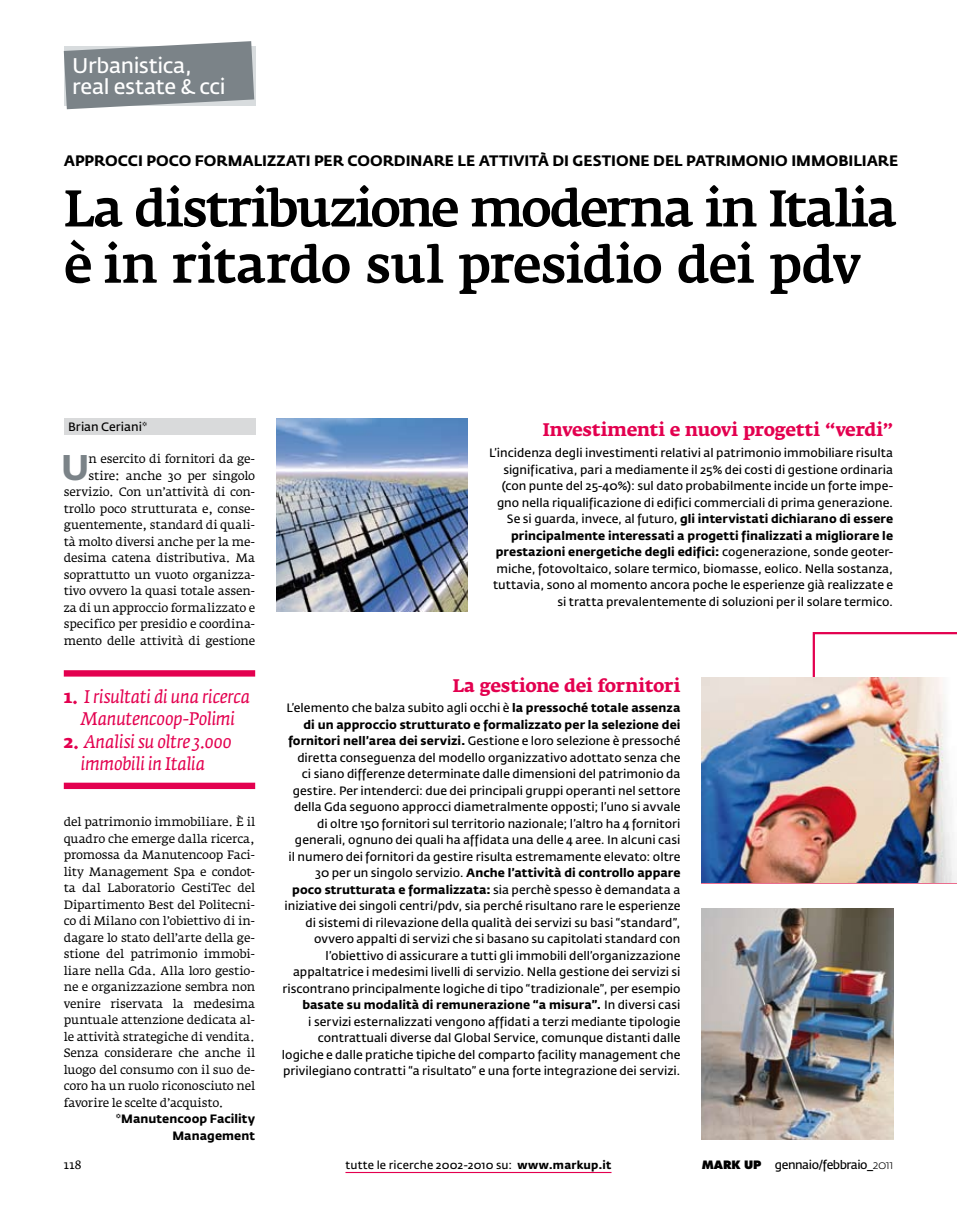
<style>
.page{position:relative;width:957px;height:1212px;background:#fff}
.page>*{position:absolute;margin:0;border:0;box-sizing:border-box;transform-origin:0 0}
.t1{font:500 51px/56.2px "Fedra Serif A Std";letter-spacing:-.035em;color:#000}
.t2{font:700 35.4px "Fedra Sans Std";color:#7b8388}
.t3{font:600 21px/21px "Fedra Sans Std";letter-spacing:-.015em;color:#fff}
.t4{font:italic 18px/22.5px "Fedra Serif A Std";letter-spacing:-.015em;color:#e3004f;text-align:center}
.t5{font:700 18px "Fedra Serif A Std";letter-spacing:-.02em;color:#e3004f}
.t6{font:700 15px "Fedra Sans Std";color:#000}
.t7{font:600 12px/16.5px "Fedra Sans Std";color:#000;text-align:right}
.t8{font:12px/16.5px "Fedra Serif A Std";letter-spacing:-.015em;color:#000;text-align:right}
.t9{font:700 12px/16.5px "Fedra Sans Std";letter-spacing:-.005em;color:#000;text-align:right}
.t10{font:600 12px "Fedra Sans Std";letter-spacing:-.04em;color:#000}
.t11{font:600 11.25px "Fedra Sans Std";letter-spacing:.015em;color:#000}
.s1{font-weight:700}
.s2{font-weight:700;font-style:normal}
.s3{font-family:"Futura Std";font-weight:800;font-size:11.25px}
.s4{font-weight:300}
</style>
<div class="page">
<hr style="left:345px;top:1172px;width:266px;height:1px;background:#e3004f">
<svg style="left:64px;top:41px;width:190px;height:68px;background:#8c9398"></svg>
<div style="left:64px;top:418px;width:191px;height:17px;background:#d9dadb"></div>
<svg style="left:812px;top:632px;width:145px;height:45px"></svg>
<img style="left:702px;top:677px;width:255px;height:206px">
<img style="left:702px;top:908px;width:191px;height:231px">
<img style="left:276px;top:419px;width:192px;height:192px">
<div style="left:64px;top:670px;width:191px;height:6px;background:#e3004f"></div>
<div style="left:64px;top:783px;width:191px;height:6px;background:#e3004f"></div>
<h3 class="t3" style="left:72px;top:56px;width:155px">Urbanistica, real estate &amp; cci</h3>
<p class="t6" style="left:64px;top:151px;width:836px">Approcci poco formalizzati per coordinare le attività di gestione del patrim onio imm obiliare</p>
<h1 class="t1" style="left:64px;top:181px;width:835px">La distribuzione moderna in Italia è in ritardo sul presidio dei pdv</h1>
<p class="t7" style="left:68px;top:419px;width:81px">Brian Ceriani*</p>
<h3 class="t5" style="left:543px;top:420px;width:352px">Investimenti e nuovi progetti “verdi”</h3>
<p class="t7" style="left:489px;top:445px;width:405px">L’incidenza degli investimenti relativi al patrimonio immobiliare risulta significativa, pari a mediamente il 25% dei costi di gestione ordinaria (con punte del 25-40%): sul dato probabilmente incide un forte impe&shy;gno nella riqualificazione di edifici commerciali di prima generazione.<br>Se si guarda, invece, al futuro, <span class="s1">gli intervistati dichiarano di essere principalmente interessati a progetti finalizzati a migliorare le prestazioni energetiche degli edifici:</span> cogenerazione, sonde geoter&shy;miche, fotovoltaico, solare termico, biomasse, eolico. Nella sostanza, tuttavia, sono al momento ancora poche le esperienze già realizzate e si tratta prevalentemente di soluzioni per il solare termico.</p>
<p class="t8" style="left:64px;top:451px;width:193px">n esercito di fornitori da ge&shy;stire: anche 30 per singolo servizio. Con un’attività di con&shy;trollo poco strutturata e, conse&shy;guentemente, standard di quali&shy;tà molto diversi anche per la me&shy;desima catena distributiva. Ma soprattutto un vuoto organizza&shy;tivo ovvero la quasi totale assen&shy;za di un approccio formalizzato e specifico per presidio e coordina&shy;mento delle attività di gestione</p>
<h2 class="t2" style="left:61px;top:444px;width:30px">U</h2>
<h3 class="t4" style="left:64px;top:685px;width:188px"><span class="s2">1.</span> I risultati di una ricerca<br>Manutencoop-Polimi</h3>
<h3 class="t4" style="left:64px;top:730px;width:169px"><span class="s2">2.</span> Analisi su oltre 3.000 immobili in Italia</h3>
<p class="t8" style="left:64px;top:814px;width:193px;text-align:justify">del patrimonio immobiliare. È il quadro che emerge dalla ricerca, promossa da Manutencoop Faci&shy;lity Management Spa e condot&shy;ta dal Laboratorio GestiTec del Dipartimento Best del Politecni&shy;co di Milano con l’obiettivo di in&shy;dagare lo stato dell’arte della ge&shy;stione del patrimonio immobi&shy;liare nella Gda. Alla loro gestio&shy;ne e organizzazione sembra non venire riservata la medesima puntuale attenzione dedicata al&shy;le attività strategiche di vendita.<br>Senza considerare che anche il luogo del consumo con il suo de&shy;coro ha un ruolo riconosciuto nel favorire le scelte d’acquisto.</p>
<p class="t9" style="left:116px;top:1110px;width:141px">*Manutencoop Facility<br>Management</p>
<h3 class="t5" style="left:453px;top:675px;width:229px">La gestione dei fornitori</h3>
<p class="t7" style="left:282px;top:700px;width:400px">L’elemento che balza subito agli occhi è <span class="s1">la pressoché totale assenza di un approccio strutturato e formalizzato per la selezione dei fornitori nell’area dei servizi.</span> Gestione e loro selezione è pressoché diretta conseguenza del modello organizzativo adottato senza che<br>ci siano differenze determinate dalle dimensioni del patrimonio da gestire. Per intenderci: due dei principali gruppi operanti nel settore della Gda seguono approcci diametralmente opposti; l’uno si avvale di oltre 150 fornitori sul territorio nazionale; l’altro ha 4 fornitori generali, ognuno dei quali ha affidata una delle 4 aree. In alcuni casi<br>il numero dei fornitori da gestire risulta estremamente elevato: oltre 30 per un singolo servizio. <span class="s1">Anche l’attività di controllo appare<br>poco strutturata e formalizzata:</span> sia perchè spesso è demandata a iniziative dei singoli centri/pdv, sia perché risultano rare le esperienze di sistemi di rilevazione della qualità dei servizi su basi “standard”, ovvero appalti di servizi che si basano su capitolati standard con l’obiettivo di assicurare a tutti gli immobili dell’organizzazione appaltatrice i medesimi livelli di servizio. Nella gestione dei servizi si riscontrano principalmente logiche di tipo “tradizionale”, per esempio <span class="s1">basate su modalità di remunerazione “a misura”.</span> In diversi casi<br>i servizi esternalizzati vengono affidati a terzi mediante tipologie contrattuali diverse dal Global Service, comunque distanti dalle logiche e dalle pratiche tipiche del comparto facility management che privilegiano contratti “a risultato” e una forte integrazione dei servizi.</p>
<p class="t8" style="left:64px;top:1156px;width:19px">118</p>
<p class="t11" style="left:345px;top:1158px;width:267px">tutte le ricerche 2002-2010 su: <span class="s1">www.markup.it</span></p>
<p class="t10" style="left:702px;top:1157px;width:193px"><span class="s3">MARK UP</span> gennaio/febbraio_<span class="s4">2011</span></p>
</div>
